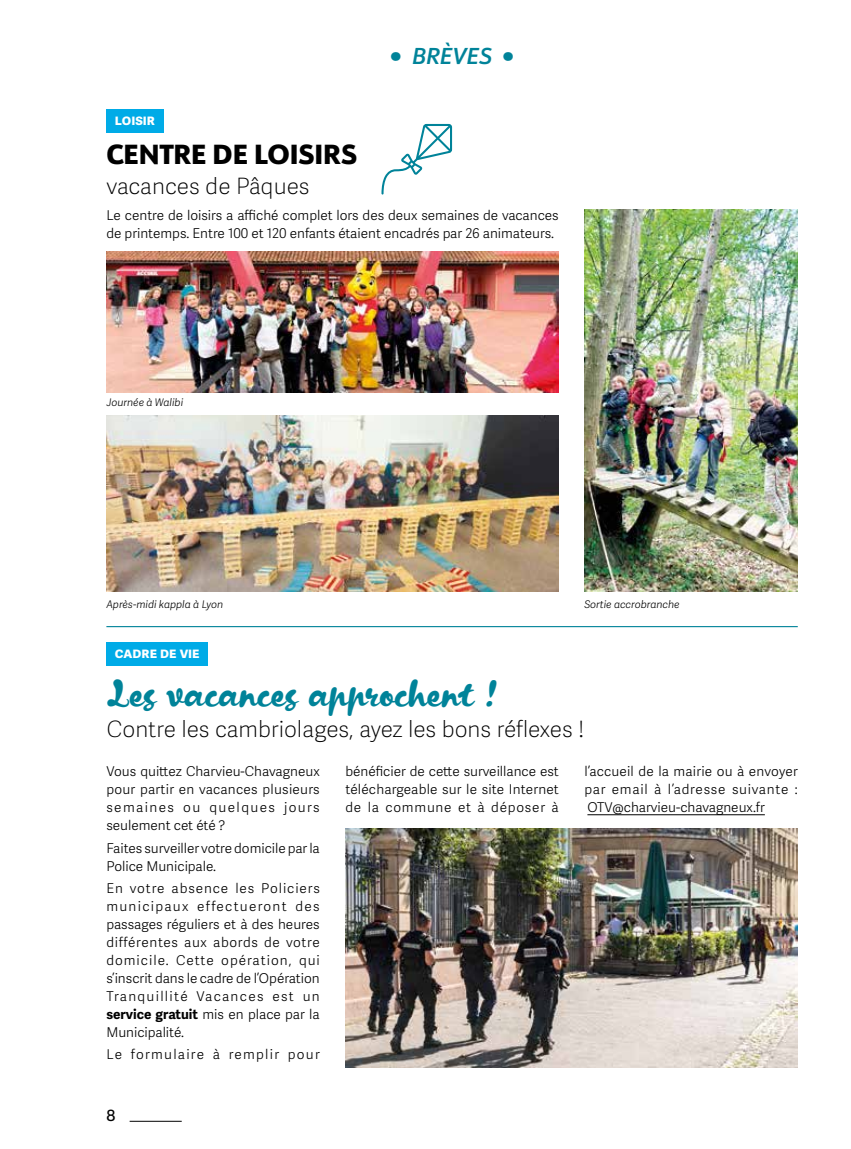
<style>
.page{position:relative;width:851px;height:1149px;background:#fff}
.page>*{position:absolute;margin:0;border:0;box-sizing:border-box;transform-origin:0 0}
.t1{font:36px "Kapelka New";color:#008399}
.t2{font:800 27px "URW Form";color:#000}
.t3{font:100 22.5px "Adelle Sans";color:#000}
.t4{font:italic 600 22.5px "URW Form";color:#008399}
.t5{font:500 15.75px "URW Form";color:#000}
.t6{font:700 15px "Adelle Sans";color:#fff}
.t7{font:300 13.5px/18px "Adelle Sans";color:#000;text-align:justify}
.t8{font:300 13.5px "Adelle Sans";letter-spacing:.095em;color:#000}
.t9{font:italic 300 10.5px "Adelle Sans";color:#000}
.s1{font-weight:800;font-style:normal}
.s2{font-weight:700}
</style>
<div class="page">
<hr style="left:130px;top:1120px;width:52px;height:1px;background:#000">
<hr style="left:587px;top:814px;width:177px;height:1px;background:#000">
<img style="left:345px;top:828px;width:452px;height:239px">
<div style="left:106px;top:642px;width:102px;height:23px;background:#00abe7"></div>
<hr style="left:106px;top:626px;width:691px;height:1px;background:#008399">
<img style="left:106px;top:251px;width:452px;height:141px">
<img style="left:106px;top:415px;width:452px;height:176px">
<img style="left:584px;top:209px;width:213px;height:382px">
<div style="left:106px;top:109px;width:58px;height:24px;background:#00abe7"></div>
<svg style="left:381px;top:124px;width:71px;height:70px"></svg>
<p class="t6" style="left:115px;top:111px;width:42px">loisir</p>
<h2 class="t2" style="left:106px;top:135px;width:252px">CENTRE DE LOISIRS</h2>
<h3 class="t3" style="left:106px;top:173px;width:205px">vacances de Pâques</h3>
<h3 class="t4" style="left:389px;top:40px;width:127px"><span class="s1">•</span> BRÈVES <span class="s1">•</span></h3>
<p class="t7" style="left:106px;top:206px;width:454px">Le centre de loisirs a affiché complet lors des deux semaines de vacances de printemps. Entre 100 et 120 enfants étaient encadrés par 26 animateurs.</p>
<p class="t9" style="left:106px;top:396px;width:78px">Journée à Walibi</p>
<p class="t9" style="left:106px;top:598px;width:118px">Après-midi kappla à Lyon</p>
<p class="t6" style="left:115px;top:643px;width:86px">cadre de vie</p>
<p class="t9" style="left:584px;top:598px;width:97px">Sortie accrobranche</p>
<h1 class="t1" style="left:106px;top:669px;width:392px">Les vacances approchent !</h1>
<h3 class="t3" style="left:106px;top:716px;width:479px">Contre les cambriolages, ayez les bons réflexes !</h3>
<p class="t7" style="left:106px;top:762px;width:215px">Vous quittez Charvieu-Chavagneux pour partir en vacances plusieurs semaines ou quelques jours seulement cet été ?</p>
<p class="t7" style="left:106px;top:839px;width:215px">Faites surveiller votre domicile par la<br>Police Municipale.</p>
<p class="t7" style="left:106px;top:879px;width:215px">En votre absence les Policiers municipaux effectueront des passages réguliers et à des heures différentes aux abords de votre domicile. Cette opération, qui s’inscrit dans le cadre de l’Opération Tranquillité Vacances est un <span class="s2">service gratuit</span> mis en place par la Municipalité.</p>
<p class="t8" style="left:106px;top:1046px;width:215px">Le formulaire à remplir pour</p>
<p class="t5" style="left:106px;top:1104px;width:11px">8</p>
<p class="t7" style="left:345px;top:762px;width:215px">bénéficier de cette surveillance est téléchargeable sur le site Internet de la commune et à déposer à</p>
<p class="t7" style="left:584px;top:762px;width:215px">l’accueil de la mairie ou à envoyer par email à l’adresse suivante :<br>OTV@charvieu-chavagneux.fr</p>
</div>
